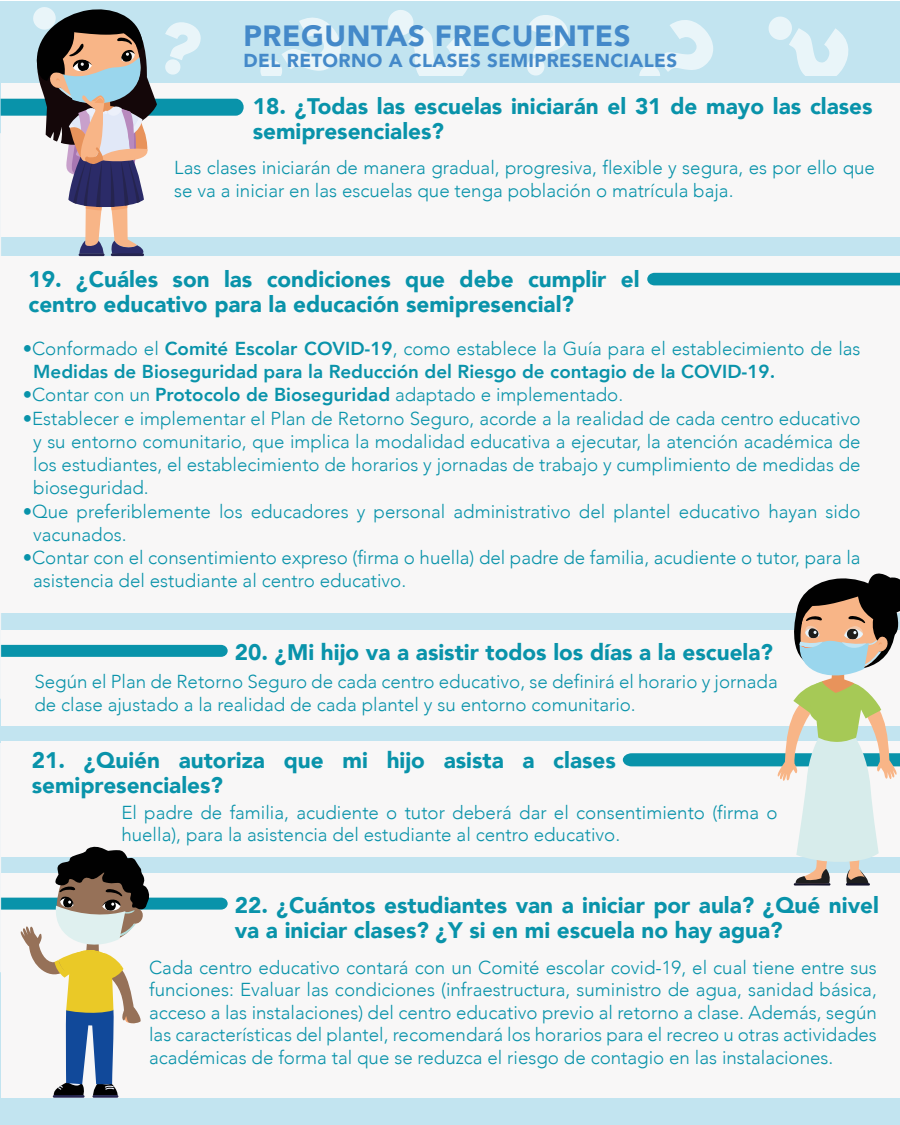
<style>
.page{position:relative;width:900px;height:1125px;background:#fff}
.page>*{position:absolute;margin:0;border:0;box-sizing:border-box;transform-origin:0 0}
.t1{font:900 29.25px "Avenir";letter-spacing:.02em;color:#4489c9}
.t2{font:900 22.5px/24.8px "Avenir";color:#0993aa}
.t3{font:300 18.75px/22.5px "Avenir";color:#0993aa}
.t4{font:800 18.75px/23.2px "Avenir";color:#0993aa}
.t5{font:900 18.75px "Avenir";letter-spacing:.02em;color:#4489c9}
.s1{font-weight:300}
.s2{font-weight:800}
</style>
<div class="page">
<div style="left:1px;top:2px;width:899px;height:1123px;background:#c2e4f0"></div>
<div style="left:1px;top:257px;width:899px;height:356px;background:#f8f7f7"></div>
<div style="left:647px;top:273px;width:253px;height:12px;background:#0993aa"></div>
<div style="left:1px;top:630px;width:899px;height:96px;background:#f8f7f7"></div>
<svg style="left:1px;top:645px;width:227px;height:12px;background:#0d94ab"></svg>
<div style="left:1px;top:873px;width:899px;height:224px;background:#f8f7f7"></div>
<div style="left:1px;top:83px;width:899px;height:154px;background:#f8f7f7"></div>
<div style="left:1px;top:742px;width:899px;height:115px;background:#f8f7f7"></div>
<hr style="left:0;top:743px;width:1px;height:229px;background:#f8f7f7">
<hr style="left:0;top:133px;width:1px;height:566px;background:#f8f7f7">
<hr style="left:92px;top:1095px;width:26px;height:3px;background:#25244f">
<hr style="left:53px;top:1095px;width:32px;height:3px;background:#25244f">
<svg style="left:0;top:846px;width:228px;height:251px"></svg>
<svg style="left:260px;top:18px;width:81px;height:57px"></svg>
<svg style="left:769px;top:17px;width:79px;height:58px"></svg>
<svg style="left:639px;top:20px;width:74px;height:55px"></svg>
<svg style="left:388px;top:10px;width:83px;height:65px"></svg>
<svg style="left:527px;top:15px;width:41px;height:60px"></svg>
<svg style="left:623px;top:573px;width:277px;height:313px"></svg>
<hr style="left:79px;top:253px;width:26px;height:3px;background:#25244f">
<hr style="left:111px;top:253px;width:33px;height:3px;background:#25244f">
<svg style="left:1px;top:7px;width:243px;height:248px"></svg>
<h1 class="t1" style="left:244px;top:10px;width:389px">PREGUNTAS FRECUENTES</h1>
<p class="t5" style="left:244px;top:45px;width:435px">DEL RETORNO A CLASES SEMIPRESENCIALES</p>
<p class="t2" style="left:253px;top:93px;width:621px">18. ¿Todas las escuelas iniciarán el 31 de mayo las clases semipresenciales?</p>
<p class="t3" style="left:174px;top:157px;width:702px">Las clases iniciarán de manera gradual, progresiva, flexible y segura, es por ello que se va a iniciar en las escuelas que tenga población o matrícula baja.</p>
<p class="t2" style="left:29px;top:266px;width:612px">19. ¿Cuáles son las condiciones que debe cumplir el centro educativo para la educación semipresencial?</p>
<p class="t4" style="left:33px;top:337px;width:829px;text-indent:-11px"><span class="s1">•Conformado el</span> Comité Escolar COVID-19<span class="s1">, como establece la Guía para el establecimiento de las<br></span>Medidas de Bioseguridad para la Reducción del Riesgo de contagio de la COVID-19.</p>
<p class="t3" style="left:23px;top:384px;width:602px">•Contar con un <span class="s2">Protocolo de Bioseguridad</span> adaptado e implementado.</p>
<p class="t3" style="left:33px;top:407px;width:829px;line-height:23.2px;text-align:justify;text-indent:-10px">•Establecer e implementar el Plan de Retorno Seguro, acorde a la realidad de cada centro educativo y su entorno comunitario, que implica la modalidad educativa a ejecutar, la atención académica de los estudiantes, el establecimiento de horarios y jornadas de trabajo y cumplimiento de medidas de bioseguridad.</p>
<p class="t3" style="left:33px;top:500px;width:829px;line-height:23.2px;text-indent:-10px">•Que preferiblemente los educadores y personal administrativo del plantel educativo hayan sido vacunados.</p>
<p class="t3" style="left:33px;top:546px;width:829px;line-height:23.2px;text-indent:-10px">•Contar con el consentimiento expreso (firma o huella) del padre de familia, acudiente o tutor, para la asistencia del estudiante al centro educativo.</p>
<p class="t2" style="left:235px;top:639px;width:540px">20. ¿Mi hijo va a asistir todos los días a la escuela?</p>
<p class="t3" style="left:34px;top:670px;width:745px">Según el Plan de Retorno Seguro de cada centro educativo, se definirá el horario y jornada de clase ajustado a la realidad de cada plantel y su entorno comunitario.</p>
<p class="t2" style="left:32px;top:748px;width:586px">21. ¿Quién autoriza que mi hijo asista a clases semipresenciales?</p>
<p class="t3" style="left:121px;top:801px;width:658px">El padre de familia, acudiente o tutor deberá dar el consentimiento (firma o huella), para la asistencia del estudiante al centro educativo.</p>
<p class="t2" style="left:235px;top:892px;width:646px">22. ¿Cuántos estudiantes van a iniciar por aula? ¿Qué nivel va a iniciar clases? ¿Y si en mi escuela no hay agua?</p>
<p class="t3" style="left:149px;top:956px;width:729px;text-align:justify">Cada centro educativo contará con un Comité escolar covid-19, el cual tiene entre sus funciones: Evaluar las condiciones (infraestructura, suministro de agua, sanidad básica, acceso a las instalaciones) del centro educativo previo al retorno a clase. Además, según las características del plantel, recomendará los horarios para el recreo u otras actividades académicas de forma tal que se reduzca el riesgo de contagio en las instalaciones.</p>
</div>
